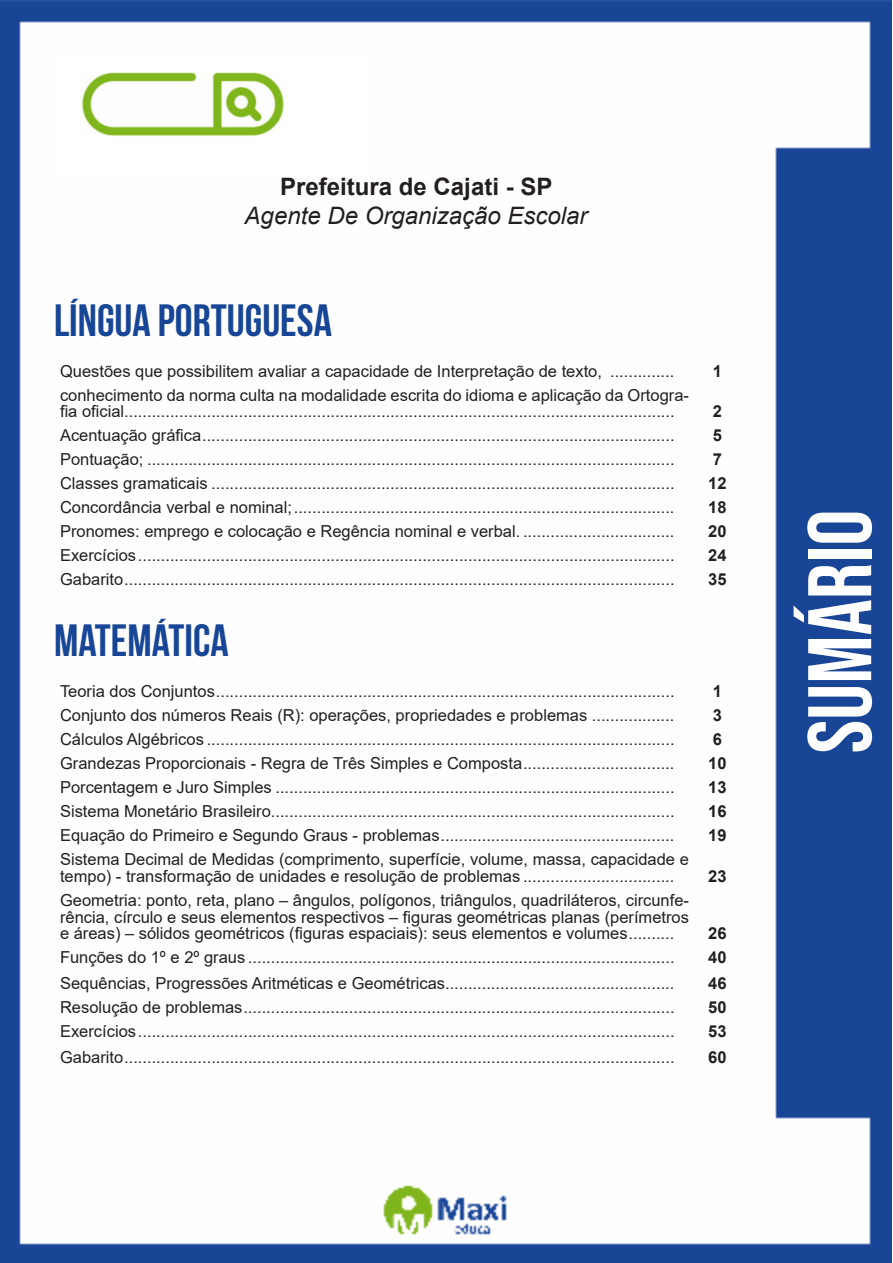
<style>
.page{position:relative;width:893px;height:1263px;background:#fff}
.page>*{position:absolute;margin:0;border:0;box-sizing:border-box;transform-origin:0 0}
.t1{font:90px "Bebas Neue";color:#fff}
.t2{font:700 45px "Bebas Neue";color:#184696}
.t3{font:italic 24px "Arial";color:#231f20}
.t4{font:700 24px "Arial";color:#231f20}
.ALTERNATIVAS{font:16.5px/16.5px "Arial";color:#231f20}
.INDICE{font:700 16.5px "Arial";color:#231f20}
</style>
<div class="page">
<img style="left:0;top:0;width:892px;height:1263px">
<div style="left:53px;top:55px;width:317px;height:121px;background:#fff"></div>
<img style="left:82px;top:72px;width:201px;height:64px">
<p class="t4" style="left:280px;top:170px;width:274px">Prefeitura de Cajati - SP</p>
<p class="t3" style="left:245px;top:200px;width:344px">Agente De Organização Escolar</p>
<p class="t2" style="left:54px;top:295px;width:279px">LÍNGUA PORTUGUESA</p>
<p class="ALTERNATIVAS" style="left:60px;top:363px;width:616px">Questões que possibilitem avaliar a capacidade de Interpretação de texto, ..............</p>
<p class="INDICE" style="left:713px;top:359px;width:11px">1</p>
<p class="ALTERNATIVAS" style="left:60px;top:387px;width:630px">conhecimento da norma culta na modalidade escrita do idioma e aplicação da Ortogra&shy;fia oficial........................................................................................................................</p>
<p class="INDICE" style="left:713px;top:400px;width:11px">2</p>
<p class="ALTERNATIVAS" style="left:60px;top:427px;width:616px">Acentuação gráfica.......................................................................................................</p>
<p class="INDICE" style="left:713px;top:424px;width:11px">5</p>
<p class="ALTERNATIVAS" style="left:60px;top:451px;width:616px">Pontuação; ...................................................................................................................</p>
<p class="INDICE" style="left:713px;top:448px;width:11px">7</p>
<p class="ALTERNATIVAS" style="left:60px;top:475px;width:616px">Classes gramaticais .....................................................................................................</p>
<p class="INDICE" style="left:708px;top:472px;width:20px">12</p>
<p class="ALTERNATIVAS" style="left:60px;top:499px;width:616px">Concordância verbal e nominal;...................................................................................</p>
<p class="INDICE" style="left:708px;top:496px;width:20px">18</p>
<p class="ALTERNATIVAS" style="left:60px;top:523px;width:616px">Pronomes: emprego e colocação e Regência nominal e verbal. .................................</p>
<p class="INDICE" style="left:708px;top:520px;width:20px">20</p>
<p class="ALTERNATIVAS" style="left:60px;top:547px;width:616px">Exercícios.....................................................................................................................</p>
<p class="INDICE" style="left:708px;top:544px;width:20px">24</p>
<p class="ALTERNATIVAS" style="left:60px;top:571px;width:616px">Gabarito........................................................................................................................</p>
<p class="INDICE" style="left:708px;top:568px;width:20px">35</p>
<p class="t2" style="left:54px;top:616px;width:176px">MATEMÁTICA</p>
<p class="ALTERNATIVAS" style="left:60px;top:683px;width:616px">Teoria dos Conjuntos....................................................................................................</p>
<p class="INDICE" style="left:713px;top:680px;width:11px">1</p>
<p class="ALTERNATIVAS" style="left:60px;top:707px;width:616px">Conjunto dos números Reais (R): operações, propriedades e problemas ..................</p>
<p class="INDICE" style="left:713px;top:704px;width:11px">3</p>
<p class="ALTERNATIVAS" style="left:60px;top:731px;width:616px">Cálculos Algébricos ......................................................................................................</p>
<p class="INDICE" style="left:713px;top:728px;width:11px">6</p>
<p class="ALTERNATIVAS" style="left:60px;top:755px;width:616px">Grandezas Proporcionais - Regra de Três Simples e Composta.................................</p>
<p class="INDICE" style="left:708px;top:752px;width:20px">10</p>
<p class="ALTERNATIVAS" style="left:60px;top:779px;width:616px">Porcentagem e Juro Simples .......................................................................................</p>
<p class="INDICE" style="left:708px;top:776px;width:20px">13</p>
<p class="ALTERNATIVAS" style="left:60px;top:803px;width:616px">Sistema Monetário Brasileiro........................................................................................</p>
<p class="INDICE" style="left:708px;top:800px;width:20px">16</p>
<p class="ALTERNATIVAS" style="left:60px;top:827px;width:616px">Equação do Primeiro e Segundo Graus - problemas...................................................</p>
<p class="INDICE" style="left:708px;top:824px;width:20px">19</p>
<p class="ALTERNATIVAS" style="left:60px;top:851px;width:630px">Sistema Decimal de Medidas (comprimento, superfície, volume, massa, capacidade e tempo) - transformação de unidades e resolução de problemas .................................</p>
<p class="INDICE" style="left:708px;top:864px;width:20px">23</p>
<p class="ALTERNATIVAS" style="left:60px;top:892px;width:630px;text-align:justify">Geometria: ponto, reta, plano – ângulos, polígonos, triângulos, quadriláteros, circunfe&shy;rência, círculo e seus elementos respectivos – figuras geométricas planas (perímetros e áreas) – sólidos geométricos (figuras espaciais): seus elementos e volumes..........</p>
<p class="INDICE" style="left:708px;top:921px;width:20px">26</p>
<p class="ALTERNATIVAS" style="left:60px;top:949px;width:616px">Funções do 1º e 2º graus .............................................................................................</p>
<p class="INDICE" style="left:708px;top:945px;width:20px">40</p>
<p class="ALTERNATIVAS" style="left:60px;top:975px;width:616px">Sequências, Progressões Aritméticas e Geométricas..................................................</p>
<p class="INDICE" style="left:708px;top:971px;width:20px">46</p>
<p class="ALTERNATIVAS" style="left:60px;top:999px;width:616px">Resolução de problemas..............................................................................................</p>
<p class="INDICE" style="left:708px;top:995px;width:20px">50</p>
<p class="ALTERNATIVAS" style="left:60px;top:1023px;width:616px">Exercícios.....................................................................................................................</p>
<p class="INDICE" style="left:708px;top:1019px;width:20px">53</p>
<p class="ALTERNATIVAS" style="left:60px;top:1049px;width:616px">Gabarito........................................................................................................................</p>
<p class="INDICE" style="left:708px;top:1046px;width:20px">60</p>
<h1 class="t1" style="left:789px;top:753px;width:245px;rotate:-90deg">sumário</h1>
</div>
